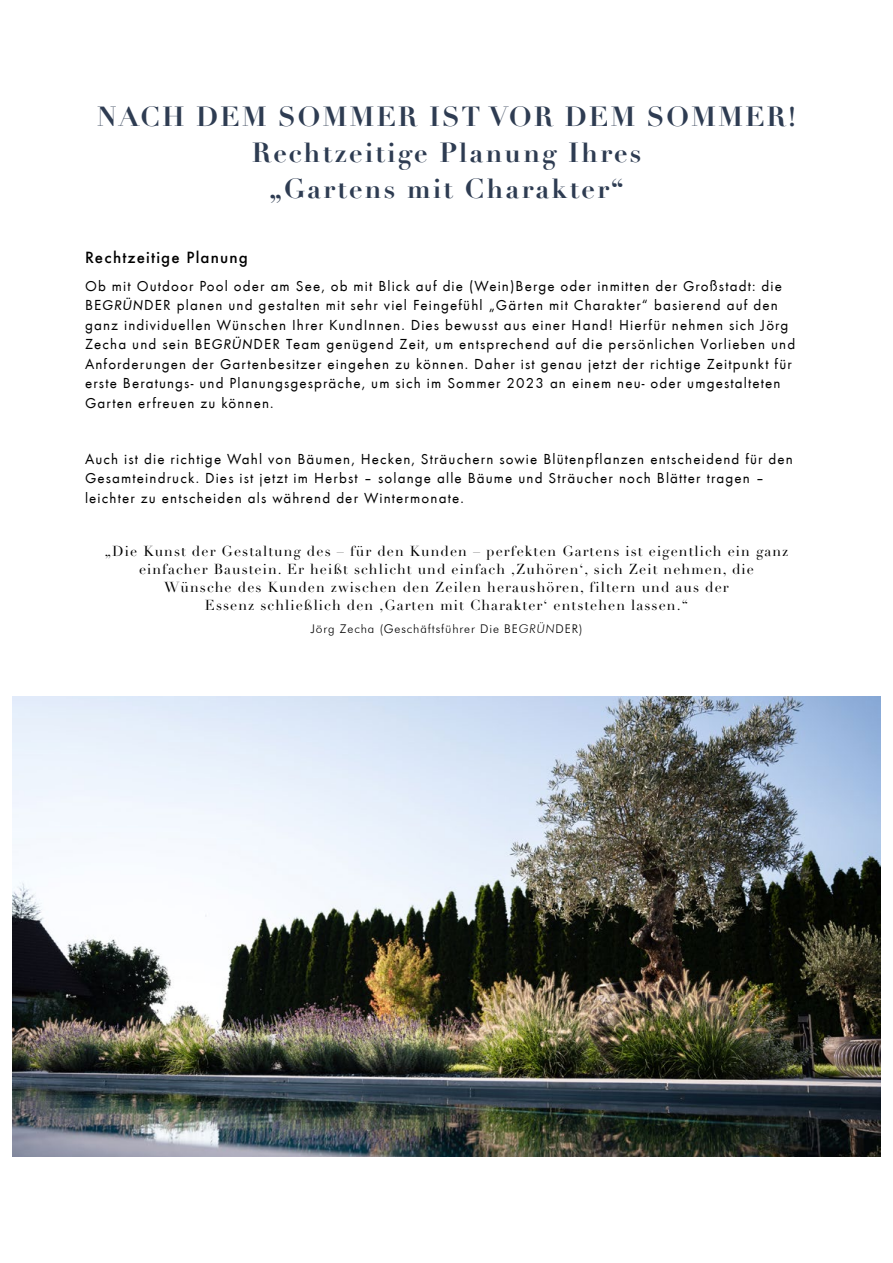
<style>
.page{position:relative;width:893px;height:1263px;background:#fff}
.page>*{position:absolute;margin:0;border:0;box-sizing:border-box;transform-origin:0 0}
.t1{font:700 27px/36px "Didot LT Pro";letter-spacing:.075em;color:#2e3c52;text-align:center}
.t2{font:15px/19.5px "Futura T";letter-spacing:.075em;color:#000}
.t3{font:500 15px "Futura";letter-spacing:.075em;color:#000}
.t4{font:14.25px/18px "Didot LH";letter-spacing:.075em;color:#000;text-align:center}
.t5{font:300 12px "Futura BT";letter-spacing:.075em;color:#000}
.s1{font-family:"Futura BT";font-style:italic;font-size:13.5px}
.s2{font-style:italic}
</style>
<div class="page">
<img style="left:13px;top:696px;width:867px;height:461px">
<h1 class="t1" style="left:97px;top:98px;width:701px">NACH DEM SOMMER IST VOR DEM SOMMER!<br>Rechtzeitige Planung Ihres<br>„Gartens mit Charakter“</h1>
<p class="t3" style="left:85px;top:247px;width:164px">Rechtzeitige Planung</p>
<p class="t2" style="left:85px;top:276px;width:712px">Ob mit Outdoor Pool oder am See, ob mit Blick auf die (Wein)Berge oder inmitten der Großstadt: die BE<span class="s1">GRÜN</span>DER planen und gestalten mit sehr viel Feingefühl „Gärten mit Charakter“ basierend auf den ganz individuellen Wünschen Ihrer KundInnen. Dies bewusst aus einer Hand! Hierfür nehmen sich Jörg Zecha und sein BE<span class="s1">GRÜN</span>DER Team genügend Zeit, um entsprechend auf die persönlichen Vorlieben und Anforderungen der Gartenbesitzer eingehen zu können. Daher ist genau jetzt der richtige Zeitpunkt für erste Beratungs- und Planungsgespräche, um sich im Sommer 2023 an einem neu- oder umgestalteten Garten erfreuen zu können.</p>
<p class="t2" style="left:85px;top:449px;width:709px">Auch ist die richtige Wahl von Bäumen, Hecken, Sträuchern sowie Blütenpflanzen entscheidend für den<br>Gesamteindruck. Dies ist jetzt im Herbst – solange alle Bäume und Sträucher noch Blätter tragen – leichter zu entscheiden als während der Wintermonate.</p>
<p class="t4" style="left:105px;top:542px;width:685px">„Die Kunst der Gestaltung des – für den Kunden – perfekten Gartens ist eigentlich ein ganz einfacher Baustein. Er heißt schlicht und einfach ‚Zuhören‘, sich Zeit nehmen, die Wünsche des Kunden zwischen den Zeilen heraushören, filtern und aus der<br>Essenz schließlich den ‚Garten mit Charakter‘ entstehen lassen.“</p>
<p class="t5" style="left:311px;top:621px;width:273px">Jörg Zecha (Geschäftsführer Die BE<span class="s2">GRÜN</span>DER)</p>
</div>
